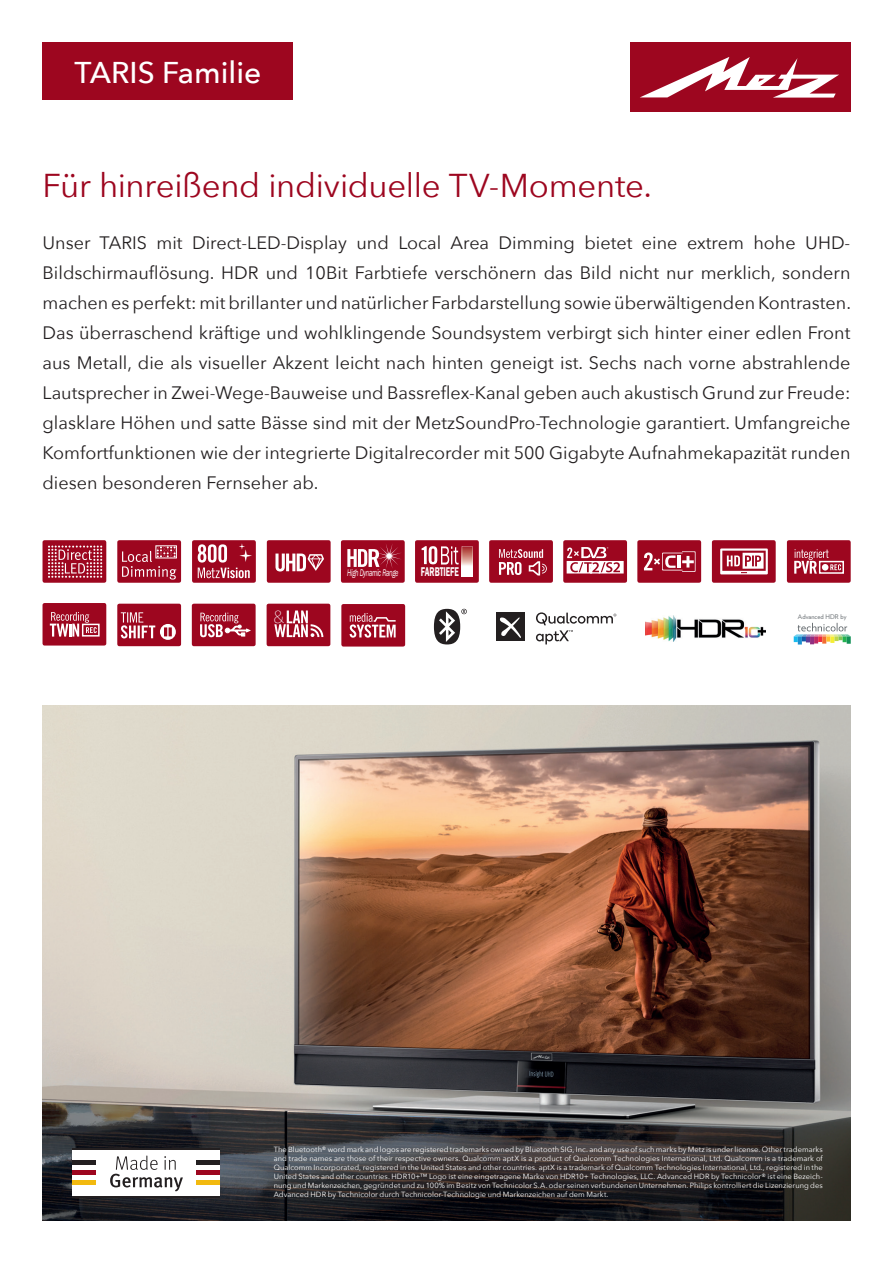
<style>
.page{position:relative;width:893px;height:1263px;background:#fff}
.page>*{position:absolute;margin:0;border:0;box-sizing:border-box;transform-origin:0 0}
.t1{font:33px "Avenir Next";letter-spacing:-.01em;color:#9d061f}
.t2{font:500 30px "Avenir Next";color:#fff}
.t3{font:100 19.05px "Meta OT";color:#faf9fb;scale:.94 1}
.t4{font:18px/30px "Avenir Next";color:#231f20;text-align:justify}
.t5{font:600 13.05px "Franklin Gothic";color:#fff;scale:.6 1}
.t6{font:italic 9.9px "Franklin Gothic";letter-spacing:-.04em;color:#fff;scale:.63 1}
.t7{font:7.5px/9px "Avenir Next";letter-spacing:.005em;color:#fff;text-align:justify}
.t8{font:6.45px "Verlag";letter-spacing:.01em;color:#646a6e}
</style>
<div class="page">
<div style="left:630px;top:43px;width:220px;height:69px;background:#9d061f"></div>
<svg style="left:640px;top:57px;width:199px;height:41px"></svg>
<div style="left:43px;top:43px;width:250px;height:57px;background:#9d061f"></div>
<img style="left:43px;top:705px;width:808px;height:515px">
<div style="left:72px;top:1148px;width:148px;height:49px;background:#fff"></div>
<div style="left:72px;top:1160px;width:23px;height:5px;background:#231f20"></div>
<div style="left:72px;top:1170px;width:23px;height:5px;background:#9d061f"></div>
<div style="left:72px;top:1180px;width:23px;height:5px;background:#f2b90f"></div>
<hr style="left:72px;top:1196px;width:148px;height:1px;background:#231f20">
<hr style="left:72px;top:1148px;width:148px;height:2px;background:#231f20">
<div style="left:197px;top:1160px;width:23px;height:5px;background:#231f20"></div>
<div style="left:197px;top:1170px;width:23px;height:5px;background:#9d061f"></div>
<div style="left:197px;top:1180px;width:23px;height:5px;background:#f2b90f"></div>
<svg style="left:110px;top:1155px;width:73px;height:36px"></svg>
<div style="left:415px;top:540px;width:64px;height:43px;background:#9d061f;border-radius:2px"></div>
<svg style="left:422px;top:546px;width:50px;height:30px"></svg>
<div style="left:341px;top:540px;width:64px;height:43px;background:#9d061f;border-radius:2px"></div>
<svg style="left:347px;top:544px;width:54px;height:24px"></svg>
<div style="left:267px;top:540px;width:64px;height:43px;background:#9d061f;border-radius:2px"></div>
<svg style="left:275px;top:553px;width:49px;height:18px"></svg>
<div style="left:637px;top:540px;width:64px;height:43px;background:#9d061f;border-radius:2px"></div>
<svg style="left:644px;top:551px;width:52px;height:21px"></svg>
<div style="left:341px;top:604px;width:64px;height:42px;background:#9d061f;border-radius:2px"></div>
<svg style="left:350px;top:613px;width:46px;height:25px"></svg>
<div style="left:43px;top:603px;width:63px;height:42px;background:#9d061f;border-radius:2px"></div>
<svg style="left:50px;top:612px;width:49px;height:25px"></svg>
<div style="left:192px;top:604px;width:64px;height:42px;background:#9d061f;border-radius:2px"></div>
<svg style="left:200px;top:613px;width:51px;height:24px"></svg>
<div style="left:117px;top:604px;width:64px;height:42px;background:#9d061f;border-radius:2px"></div>
<svg style="left:121px;top:612px;width:55px;height:28px"></svg>
<div style="left:192px;top:540px;width:64px;height:43px;background:#9d061f;border-radius:2px"></div>
<svg style="left:198px;top:543px;width:54px;height:35px"></svg>
<div style="left:489px;top:540px;width:64px;height:43px;background:#9d061f;border-radius:2px"></div>
<svg style="left:499px;top:549px;width:48px;height:26px"></svg>
<div style="left:267px;top:604px;width:63px;height:42px;background:#9d061f;border-radius:2px"></div>
<svg style="left:274px;top:610px;width:49px;height:27px"></svg>
<div style="left:43px;top:540px;width:63px;height:43px;background:#9d061f;border-radius:2px"></div>
<svg style="left:48px;top:545px;width:54px;height:33px"></svg>
<div style="left:712px;top:540px;width:64px;height:43px;background:#9d061f;border-radius:2px"></div>
<svg style="left:720px;top:548px;width:48px;height:26px"></svg>
<div style="left:117px;top:540px;width:64px;height:43px;background:#9d061f;border-radius:2px"></div>
<svg style="left:122px;top:546px;width:55px;height:33px"></svg>
<div style="left:563px;top:540px;width:64px;height:43px;background:#9d061f;border-radius:2px"></div>
<svg style="left:567px;top:547px;width:57px;height:26px"></svg>
<div style="left:787px;top:540px;width:64px;height:43px;background:#9d061f;border-radius:2px"></div>
<div style="left:819px;top:561px;width:25px;height:13px;border:2px solid #fff"></div>
<svg style="left:794px;top:549px;width:49px;height:25px"></svg>
<svg style="left:434px;top:609px;width:33px;height:35px"></svg>
<div style="left:496px;top:612px;width:29px;height:29px;background:#231f20"></div>
<svg style="left:499px;top:617px;width:22px;height:21px"></svg>
<svg style="left:536px;top:612px;width:80px;height:32px"></svg>
<img style="left:645px;top:615px;width:121px;height:26px">
<svg style="left:794px;top:623px;width:57px;height:21px"></svg>
<h2 class="t2" style="left:75px;top:47px;width:188px">TARIS Familie</h2>
<h1 class="t1" style="left:43px;top:157px;width:611px">Für hinreißend individuelle TV-Momente.</h1>
<p class="t4" style="left:43px;top:227px;width:810px">Unser TARIS mit Direct-LED-Display und Local Area Dimming bietet eine extrem hohe UHD-Bildschirmauflösung. HDR und 10Bit Farbtiefe verschönern das Bild nicht nur merklich, sondern machen es perfekt: mit brillanter und natürlicher Farbdarstellung sowie überwältigenden Kontrasten.<br>Das überraschend kräftige und wohlklingende Soundsystem verbirgt sich hinter einer edlen Front aus Metall, die als visueller Akzent leicht nach hinten geneigt ist. Sechs nach vorne abstrahlende Lautsprecher in Zwei-Wege-Bauweise und Bassreflex-Kanal geben auch akustisch Grund zur Freude: glasklare Höhen und satte Bässe sind mit der MetzSoundPro-Technologie garantiert. Umfangreiche Komfortfunktionen wie der integrierte Digitalrecorder mit 500 Gigabyte Aufnahmekapazität runden diesen besonderen Fernseher ab.</p>
<h3 class="t6" style="left:347px;top:567px;width:83px">High Dynamic Range</h3>
<h3 class="t5" style="left:421px;top:564px;width:65px">FARBTIEFE</h3>
<h3 class="t3" style="left:273px;top:606px;width:13px">&amp;</h3>
<p class="t8" style="left:798px;top:612px;width:50px">Advanced HDR by</p>
<p class="t7" style="left:274px;top:1145px;width:551px">The Bluetooth® word mark and logos are registered trademarks owned by Bluetooth SIG, Inc. and any use of such marks by Metz is under license. Other trademarks and trade names are those of their respective owners. Qualcomm aptX is a product of Qualcomm Technologies International, Ltd. Qualcomm is a trademark of Qualcomm Incorporated, registered in the United States and other countries. aptX is a trademark of Qualcomm Technologies International, Ltd., registered in the United States and other countries. HDR10+™ Logo ist eine eingetragene Marke von HDR10+ Technologies, LLC. Advanced HDR by Technicolor® ist eine Bezeich&shy;nung und Markenzeichen, gegründet und zu 100% im Besitz von Technicolor S.A. oder seinen verbundenen Unternehmen. Philips kontrolliert die Lizenzierung des Advanced HDR by Technicolor durch Technicolor-Technologie und Markenzeichen auf dem Markt.</p>
</div>
